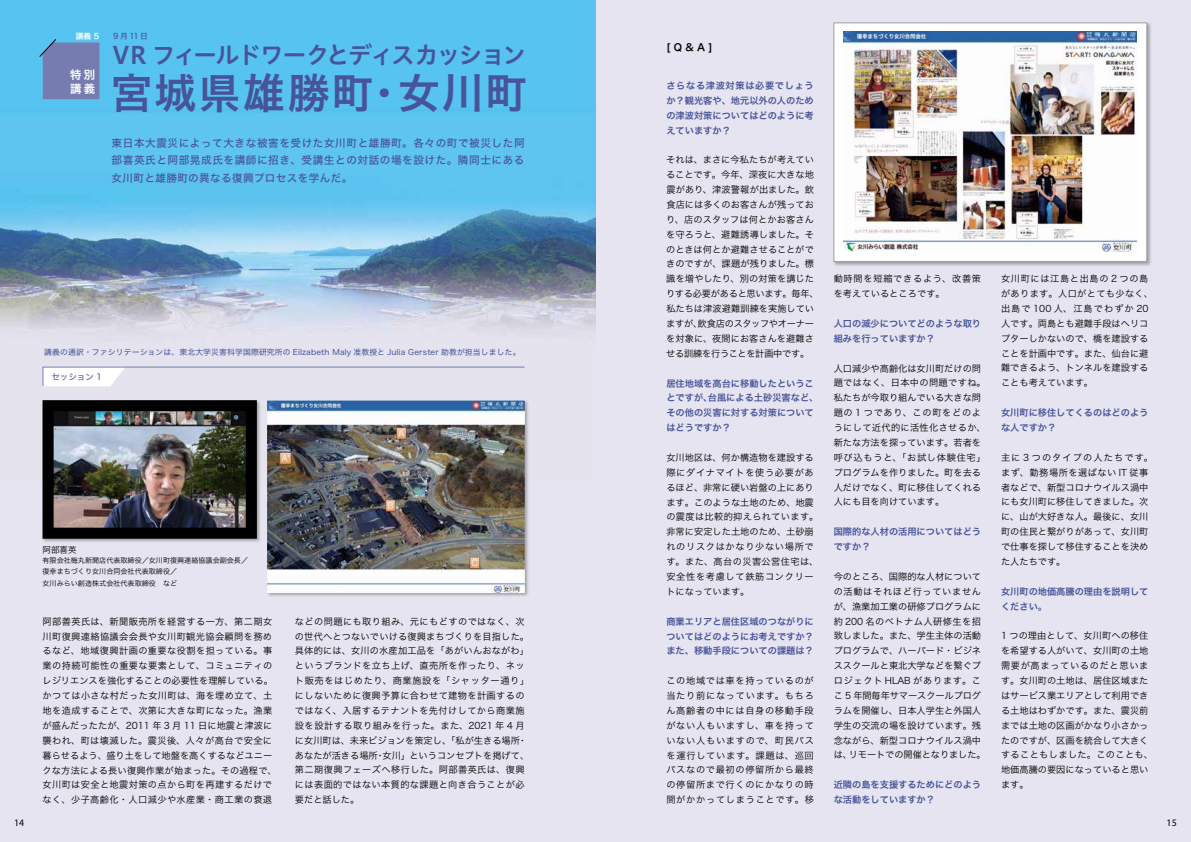
<style>
.page{position:relative;width:1191px;height:842px;background:#e5e4f0}
.page>*{position:absolute;margin:0;border:0;box-sizing:border-box;transform-origin:0 0}
.t1{font:42.5px "Hiragino UD Sans Std W6";letter-spacing:.035em;color:#475499}
.t2{font:24.1px "Hiragino UD Sans Std W6";letter-spacing:-.085em;color:#475499}
.t3{font:11.3px/14.2px "Hira Kaku Std W6";color:#fff}
.t4{font:10.6px/17.7px "Hira Kaku Std W5";letter-spacing:.04em;color:#475499;text-align:justify}
.t5{font:9.9px "Hira Kaku Std W6";color:#000}
.t6{font:9.9px "Myriad Pro";color:#000}
.t7{font:9.2px/14.9px "Hira Kaku Std W3";letter-spacing:.005em;color:#000}
.t8{font:9.2px/14.9px "Hira Kaku Std W3";letter-spacing:.04em;color:#000}
.t9{font:9.2px/14.9px "Hira Kaku Std W6";color:#475499}
.t10{font:9.2px/14.9px "Hira Kaku Std W3";letter-spacing:.035em;color:#000}
.t11{font:9.2px/14.9px "Hira Kaku Std W3";letter-spacing:.075em;color:#000}
.t12{font:8.5px "Hira Kaku Std W6";color:#767caf}
.t13{font:8.5px "Hira Kaku Pro N W3";color:#000}
.t14{font:7.8px "Hira Kaku Std W4";letter-spacing:.02em;color:#475499}
.t15{font:7.8px "Hiragino Sans W5";letter-spacing:.15em;color:#475499}
.t16{font:7.8px "Hira Kaku Std W6";color:#fff}
.t17{font:7.1px/11.3px "Hira Kaku Pro N W3";color:#000}
</style>
<div class="page">
<img style="left:0;top:0;width:595px;height:333px">
<svg style="left:833px;top:22px;width:318px;height:244px;background:#eeeef0"></svg>
<img style="left:844px;top:31px;width:292px;height:220px">
<div style="left:833px;top:23px;width:314px;height:239px;border:1px solid #9fa0a0"></div>
<img style="left:42px;top:400px;width:219px;height:142px">
<svg style="left:42px;top:366px;width:483px;height:20px"></svg>
<div style="left:267px;top:399px;width:262px;height:199px;background:#000;opacity:.3"></div>
<img style="left:268px;top:400px;width:256px;height:193px">
<svg style="left:39px;top:39px;width:60px;height:60px;background:#7184b6"></svg>
<p class="t16" style="left:76px;top:31px;width:25px">講義 5</p>
<p class="t15" style="left:113px;top:30px;width:36px">9月11日</p>
<p class="t3" style="left:70px;top:68px;width:26px">特別講義</p>
<h2 class="t2" style="left:112px;top:36px;width:415px">VR フィールドワークとディスカッション</h2>
<h1 class="t1" style="left:111px;top:61px;width:418px">宮城県雄勝町・女川町</h1>
<p class="t4" style="left:112px;top:134px;width:414px">東日本大震災によって大きな被害を受けた女川町と雄勝町。各々の町で被災した阿部喜英氏と阿部晃成氏を講師に招き、受講生との対話の場を設けた。隣同士にある女川町と雄勝町の異なる復興プロセスを学んだ。</p>
<p class="t14" style="left:44px;top:346px;width:478px">講義の通訳・ファシリテーションは、東北大学災害科学国際研究所の Eilzabeth Maly 准教授と Julia Gerster 助教が担当しました。</p>
<p class="t12" style="left:51px;top:370px;width:52px">セッション 1</p>
<p class="t13" style="left:43px;top:542px;width:36px">阿部喜英</p>
<p class="t17" style="left:43px;top:554px;width:207px">有限会社梅丸新聞店代表取締役／女川町復興連絡協議会副会長／復幸まちづくり女川合同会社代表取締役／<br>女川みらい創造株式会社代表取締役　など</p>
<p class="t8" style="left:43px;top:614px;width:236px">阿部善英氏は、新聞販売所を経営する一方、第二期女川町復興連絡協議会会長や女川町観光協会顧問を務めるなど、地域復興計画の重要な役割を担っている。事業の持続可能性の重要な要素として、コミュニティのレジリエンスを強化することの必要性を理解している。かつては小さな村だった女川町は、海を埋め立て、土地を造成することで、次第に大きな町になった。漁業が盛んだったたが、2011 年 3 月 11 日に地震と津波に襲われ、町は壊滅した。震災後、人々が高台で安全に暮らせるよう、盛り土をして地盤を高くするなどユニークな方法による長い復興作業が始まった。その過程で、女川町は安全と地震対策の点から町を再建するだけでなく、少子高齢化・人口減少や水産業・商工業の衰退</p>
<p class="t8" style="left:295px;top:614px;width:236px">などの問題にも取り組み、元にもどすのではなく、次の世代へとつないでいける復興まちづくりを目指した。具体的には、女川の水産加工品を「あがいんおながわ」というブランドを立ち上げ、直売所を作ったり、ネット販売をはじめたり、商業施設を「シャッター通り」にしないために復興予算に合わせて建物を計画するのではなく、入居するテナントを先付けしてから商業施設を設計する取り組みを行った。また、2021 年 4 月に女川町は、未来ビジョンを策定し、「私が生きる場所・あなたが活きる場所・女川」というコンセプトを掲げて、第二期復興フェーズへ移行した。阿部善英氏は、復興には表面的ではない本質的な課題と向き合うことが必要だと話した。</p>
<p class="t5" style="left:666px;top:40px;width:48px">[ Q &amp; A ]</p>
<p class="t9" style="left:666px;top:78px;width:149px;text-align:justify">さらなる津波対策は必要でしょうか？観光客や、地元以外の人のための津波対策についてはどのように考えていますか？</p>
<p class="t7" style="left:666px;top:152px;width:154px">それは、まさに今私たちが考えていることです。今年、深夜に大きな地震があり、津波警報が出ました。飲食店には多くのお客さんが残っており、店のスタッフは何とかお客さんを守ろうと、避難誘導しました。そのときは何とか避難させることができのですが、課題が残りました。標識を増やしたり、別の対策を講じたりする必要があると思います。毎年、私たちは津波避難訓練を実施していますが、飲食店のスタッフやオーナーを対象に、夜間にお客さんを避難させる訓練を行うことを計画中です。</p>
<p class="t9" style="left:666px;top:376px;width:154px">居住地域を高台に移動したということですが、台風による土砂災害など、その他の災害に対する対策についてはどうですか？</p>
<p class="t10" style="left:666px;top:450px;width:154px">女川地区は、何か構造物を建設する際にダイナマイトを使う必要があるほど、非常に硬い岩盤の上にあります。このような土地のため、地震の震度は比較的抑えられています。非常に安定した土地のため、土砂崩れのリスクはかなり少ない場所です。また、高台の災害公営住宅は、安全性を考慮して鉄筋コンクリートになっています。</p>
<p class="t9" style="left:666px;top:614px;width:149px;text-align:justify">商業エリアと居住区域のつながりについてはどのようにお考えですか？また、移動手段についての課題は？</p>
<p class="t7" style="left:666px;top:673px;width:149px;text-align:justify">この地域では車を持っているのが当たり前になっています。もちろん高齢者の中には自身の移動手段がない人もいますし、車を持っていない人もいますので、町民バスを運行しています。課題は、巡回バスなので最初の停留所から最終の停留所まで行くのにかなりの時間がかかってしまうことです。移</p>
<p class="t11" style="left:833px;top:271px;width:149px">動時間を短縮できるよう、改善策を考えているところです。</p>
<p class="t9" style="left:833px;top:316px;width:149px">人口の減少についてどのような取り組みを行っていますか？</p>
<p class="t7" style="left:833px;top:361px;width:154px">人口減少や高齢化は女川町だけの問題ではなく、日本中の問題ですね。私たちが今取り組んでいる大きな問題の 1 つであり、この町をどのようにして近代的に活性化させるか、新たな方法を探っています。若者を呼び込もうと、「お試し体験住宅」プログラムを作りました。町を去る人だけでなく、町に移住してくれる人にも目を向けています。</p>
<p class="t9" style="left:833px;top:525px;width:149px">国際的な人材の活用についてはどうですか？</p>
<p class="t7" style="left:833px;top:569px;width:154px">今のところ、国際的な人材についての活動はそれほど行っていませんが、漁業加工業の研修プログラムに約 200 名のベトナム人研修生を招致しました。また、学生主体の活動プログラムで、ハーバード・ビジネススクールと東北大学などを繋ぐプロジェクト HLAB があります。ここ 5 年間毎年サマースクールプログラムを開催し、日本人学生と外国人学生の交流の場を設けています。残念ながら、新型コロナウイルス渦中は、リモートでの開催となりました。</p>
<p class="t9" style="left:833px;top:777px;width:149px">近隣の島を支援するためにどのような活動をしていますか？</p>
<p class="t7" style="left:1001px;top:271px;width:154px">女川町には江島と出島の 2 つの島があります。人口がとても少なく、出島で 100 人、江島でわずか 20人です。両島とも避難手段はヘリコプターしかないので、橋を建設することを計画中です。また、仙台に避難できるよう、トンネルを建設することも考えています。</p>
<p class="t9" style="left:1001px;top:405px;width:149px">女川町に移住してくるのはどのような人ですか？</p>
<p class="t7" style="left:1001px;top:450px;width:154px">主に 3 つのタイプの人たちです。まず、勤務場所を選ばない IT 従事者などで、新型コロナウイルス渦中にも女川町に移住してきました。次に、山が大好きな人。最後に、女川町の住民と繋がりがあって、女川町で仕事を探して移住することを決めた人たちです。</p>
<p class="t9" style="left:1001px;top:584px;width:149px">女川町の地価高騰の理由を説明してください。</p>
<p class="t7" style="left:1001px;top:628px;width:154px">1 つの理由として、女川町への移住を希望する人がいて、女川町の土地需要が高まっているのだと思います。女川町の土地は、居住区域またはサービス業エリアとして利用できる土地はわずかです。また、震災前までは土地の区画がかなり小さかったのですが、区画を統合して大きくすることもしました。このことも、地価高騰の要因になっていると思います。</p>
<p class="t6" style="left:14px;top:817px;width:12px">14</p>
<p class="t6" style="left:1166px;top:817px;width:12px">15</p>
</div>
